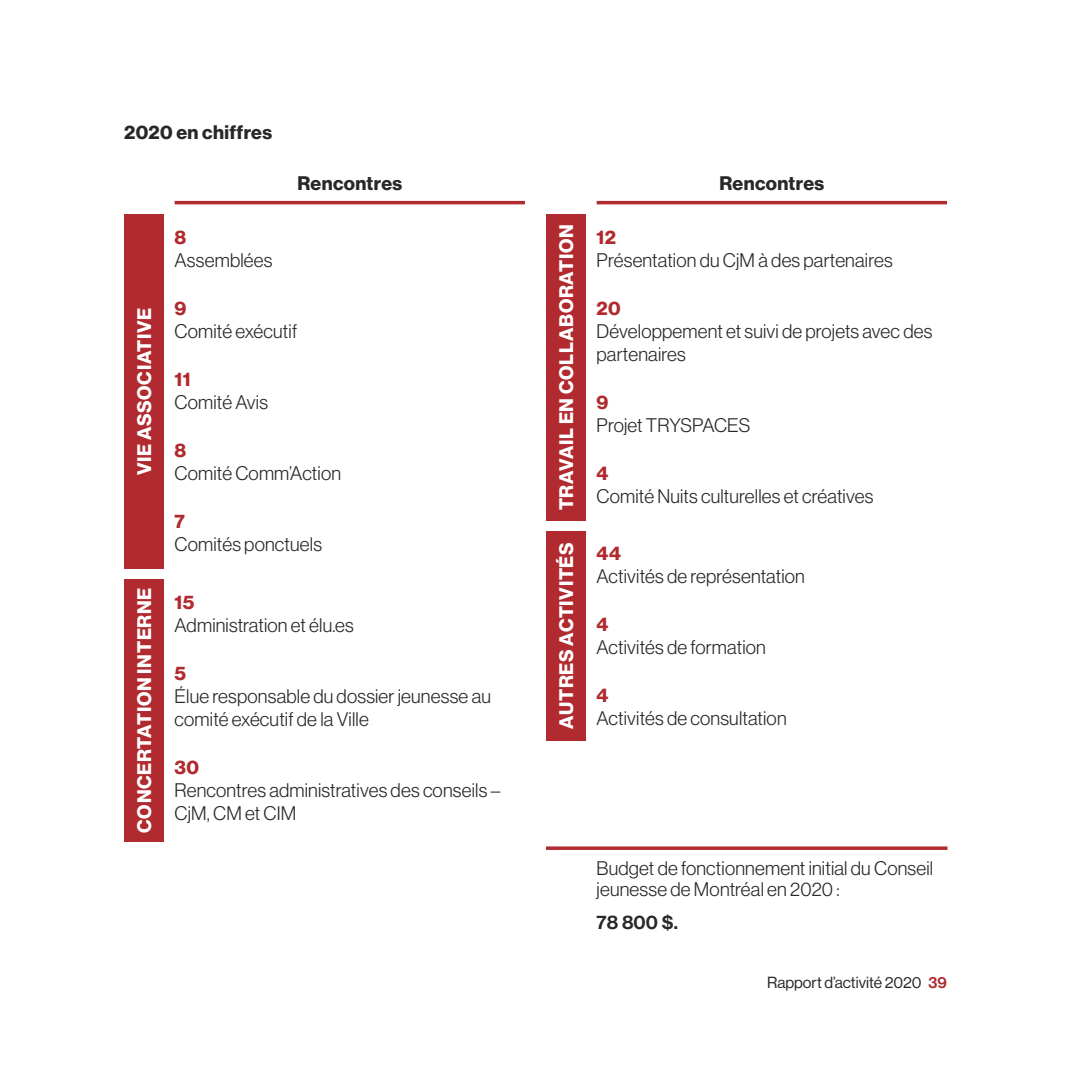
<style>
.page{position:relative;width:1071px;height:1071px;background:#fff}
.page>*{position:absolute;margin:0;border:0;box-sizing:border-box;transform-origin:0 0}
.t1{font:19.25px/23.1px "N Haas Grotesk DS Pro 45 Lt";letter-spacing:.01em;color:#282827}
.t2{font:19.25px "N Haas Grotesk DS Pro 75 Bd";letter-spacing:.035em;color:#fff}
.t3{font:19.25px "N Haas Grotesk DS Pro 75 Bd";letter-spacing:.02em;color:#282827}
.t4{font:19.25px "N Haas Grotesk DS Pro 75 Bd";color:#b02a2f}
.t5{font:19.25px "N Haas Grotesk DS Pro 65 Md";color:#282827}
.t6{font:15.75px "N Haas Grotesk DS Pro 55 Rg";color:#282827}
.s1{font-family:"N Haas Grotesk DS Pro 65 Md";color:#b02a2f}
</style>
<div class="page">
<div style="left:124px;top:214px;width:40px;height:355px;background:#b02a2f"></div>
<div style="left:124px;top:579px;width:40px;height:262px;background:#b02a2f"></div>
<div style="left:546px;top:214px;width:40px;height:307px;background:#b02a2f"></div>
<div style="left:546px;top:531px;width:40px;height:210px;background:#b02a2f"></div>
<svg style="left:546px;top:846px;width:402px;height:4px;background:#b94448"></svg>
<hr style="left:175px;top:201px;width:350px;height:3px;background:#b02a2f">
<hr style="left:597px;top:201px;width:350px;height:3px;background:#b02a2f">
<p class="t3" style="left:124px;top:121px;width:150px">2020 en chiffres</p>
<p class="t3" style="left:297px;top:172px;width:106px">Rencontres</p>
<p class="t3" style="left:719px;top:172px;width:106px">Rencontres</p>
<p class="t2" style="left:133px;top:475px;width:169px;rotate:-90deg">VIE ASSOCIATIVE</p>
<p class="t2" style="left:133px;top:833px;width:247px;rotate:-90deg">CONCERTATION INTERNE</p>
<p class="t4" style="left:175px;top:226px;width:13px">8</p>
<p class="t1" style="left:175px;top:249px;width:99px">Assemblées</p>
<p class="t4" style="left:175px;top:297px;width:13px">9</p>
<p class="t1" style="left:175px;top:320px;width:124px">Comité exécutif</p>
<p class="t4" style="left:175px;top:368px;width:18px">11</p>
<p class="t1" style="left:175px;top:391px;width:95px">Comité Avis</p>
<p class="t4" style="left:175px;top:439px;width:13px">8</p>
<p class="t1" style="left:175px;top:462px;width:168px">Comité Comm’Action</p>
<p class="t4" style="left:175px;top:510px;width:12px">7</p>
<p class="t1" style="left:175px;top:533px;width:149px">Comités ponctuels</p>
<p class="t4" style="left:175px;top:591px;width:21px">15</p>
<p class="t1" style="left:175px;top:613px;width:181px">Administration et élu.es</p>
<p class="t4" style="left:175px;top:662px;width:13px">5</p>
<p class="t1" style="left:175px;top:684px;width:318px">Élue responsable du dossier jeunesse au comité exécutif de la Ville</p>
<p class="t4" style="left:175px;top:756px;width:26px">30</p>
<p class="t1" style="left:175px;top:778px;width:327px">Rencontres administratives des conseils –<br>CjM, CM et CIM</p>
<p class="t2" style="left:555px;top:510px;width:287px;rotate:-90deg">TRAVAIL EN COLLABORATION</p>
<p class="t2" style="left:555px;top:729px;width:188px;rotate:-90deg">AUTRES ACTIVITÉS</p>
<p class="t4" style="left:597px;top:226px;width:21px">12</p>
<p class="t1" style="left:597px;top:249px;width:298px">Présentation du CjM à des partenaires</p>
<p class="t4" style="left:597px;top:297px;width:26px">20</p>
<p class="t1" style="left:597px;top:320px;width:337px">Développement et suivi de projets avec des partenaires</p>
<p class="t4" style="left:597px;top:391px;width:13px">9</p>
<p class="t1" style="left:597px;top:414px;width:155px">Projet TRYSPACES</p>
<p class="t4" style="left:597px;top:462px;width:13px">4</p>
<p class="t1" style="left:597px;top:485px;width:278px">Comité Nuits culturelles et créatives</p>
<p class="t4" style="left:597px;top:542px;width:26px">44</p>
<p class="t1" style="left:597px;top:565px;width:210px">Activités de représentation</p>
<p class="t4" style="left:597px;top:613px;width:13px">4</p>
<p class="t1" style="left:597px;top:636px;width:171px">Activités de formation</p>
<p class="t4" style="left:597px;top:684px;width:13px">4</p>
<p class="t1" style="left:597px;top:707px;width:192px">Activités de consultation</p>
<p class="t1" style="left:597px;top:857px;width:338px;line-height:21px">Budget de fonctionnement initial du Conseil jeunesse de Montréal en 2020 :</p>
<p class="t5" style="left:597px;top:911px;width:83px">78 800 $.</p>
<p class="t6" style="left:767px;top:974px;width:181px">Rapport d’activité 2020 <span class="s1">39</span></p>
</div>
